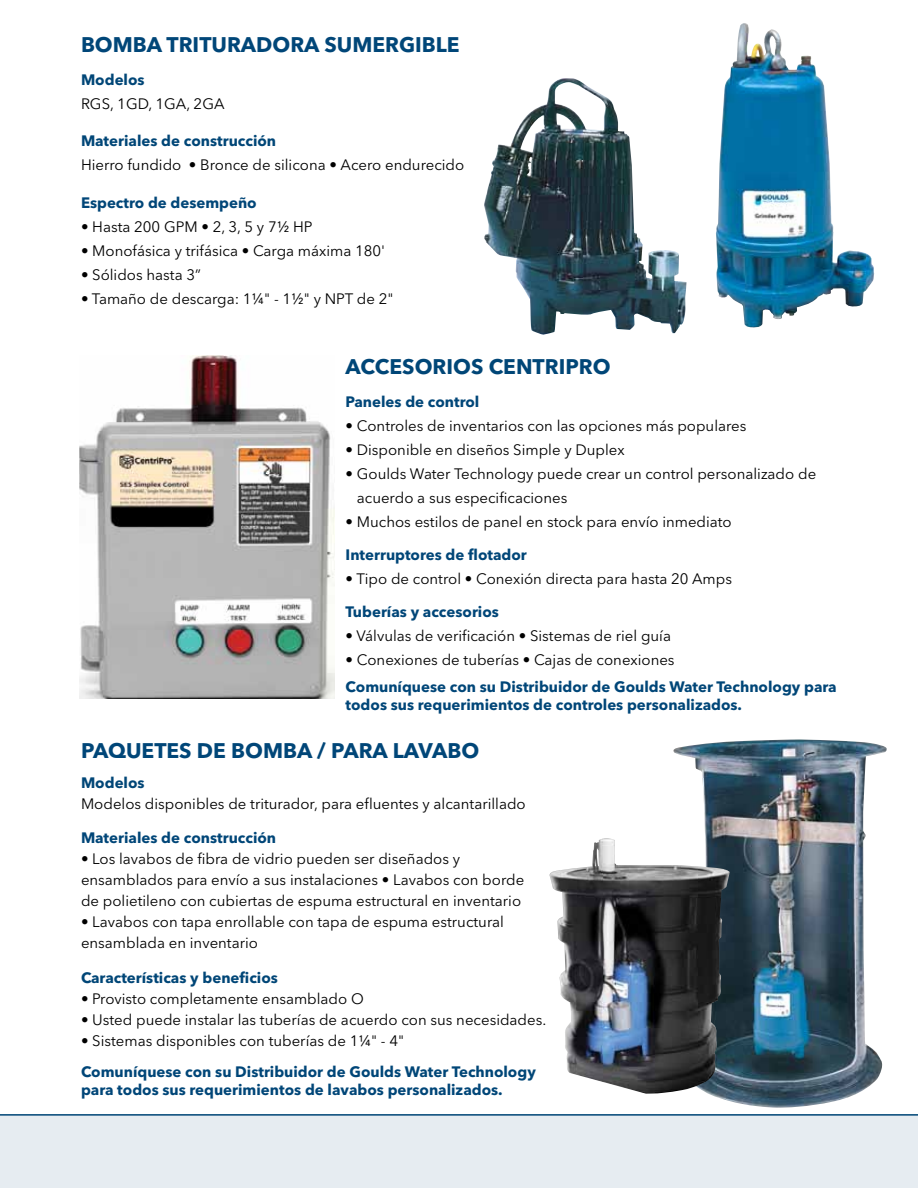
<style>
.page{position:relative;width:918px;height:1188px;background:#fff}
.page>*{position:absolute;margin:0;border:0;box-sizing:border-box;transform-origin:0 0}
.t1{font:700 21px "Avenir Next LT Pro";color:#004678}
.t2{font:700 21px "Avenir Next LT Pro";color:#004677}
.t3{font:15px/21px "Avenir Next LT Pro";color:#000}
.t4{font:700 15px/27px "Avenir Next LT Pro";color:#004678}
.t5{font:700 15px "Avenir Next LT Pro";color:#004677}
.s1{font-weight:400;color:#000}
.s2{color:#004677}
.s3{font-weight:700;color:#004678}
.s4{font-weight:700;color:#004677}
</style>
<div class="page">
<div style="left:0;top:1115px;width:918px;height:73px;background:#e6ecf1"></div>
<hr style="left:0;top:1114px;width:918px;height:2px;background:#004677">
<img style="left:80px;top:356px;width:254px;height:342px">
<img style="left:716px;top:23px;width:159px;height:305px">
<img style="left:673px;top:739px;width:214px;height:369px">
<img style="left:484px;top:78px;width:203px;height:257px">
<img style="left:549px;top:838px;width:181px;height:257px">
<h1 class="t1" style="left:81px;top:32px;width:380px">Bomba trituradora su mergible</h1>
<p class="t5" style="left:81px;top:70px;width:65px">Modelos</p>
<p class="t3" style="left:81px;top:93px;width:145px">RGS, 1GD, 1GA, 2GA</p>
<p class="t5" style="left:81px;top:132px;width:197px">Materiales de construcción</p>
<p class="t3" style="left:81px;top:155px;width:385px">Hierro fundido • Bronce de silicona • Acero endurecido</p>
<p class="t4" style="left:81px;top:189px;width:177px">Espectro de desempeño</p>
<p class="t3" style="left:81px;top:216px;width:233px">• Hasta 200 GPM • 2, 3, 5 y 7½ HP</p>
<p class="t3" style="left:81px;top:240px;width:306px">• Monofásica y trifásica • Carga máxima 180'</p>
<p class="t3" style="left:81px;top:264px;width:121px">• Sólidos hasta 3”</p>
<p class="t3" style="left:81px;top:288px;width:314px">• Tamaño de descarga: 1¼" - 1½" y NPT de 2"</p>
<h1 class="t2" style="left:346px;top:354px;width:267px">Acc esorios CentriPro</h1>
<p class="t4" style="left:346px;top:389px;width:135px">Paneles de control</p>
<p class="t3" style="left:346px;top:416px;width:402px">• Controles de inventarios con las opciones más populares</p>
<p class="t3" style="left:346px;top:440px;width:280px">• Disponible en diseños Simple y Duplex</p>
<p class="t3" style="left:357px;top:462px;width:461px;line-height:24px;text-indent:-11px">• Goulds Water Technology puede crear un control personalizado de acuerdo a sus especificaciones</p>
<p class="t3" style="left:346px;top:512px;width:388px">• Muchos estilos de panel en stock para envío inmediato</p>
<p class="t4" style="left:346px;top:542px;width:183px">Interruptores de flotador</p>
<p class="t3" style="left:346px;top:569px;width:388px">• Tipo de control • Conexión directa para hasta 20 Amps</p>
<p class="t4" style="left:346px;top:599px;width:155px">Tuberías y accesorios</p>
<p class="t3" style="left:346px;top:626px;width:327px">• Válvulas de verificación • Sistemas de riel guía</p>
<p class="t4" style="left:346px;top:647px;width:493px"><span class="s1">• Conexiones de tuberías • Cajas de conexiones<br></span>Comuníquese con su Distribuidor de Goulds <span class="s2">Water Technology</span> para</p>
<p class="t4" style="left:346px;top:692px;width:398px">todos sus requerimientos de controles personalizados.</p>
<h1 class="t1" style="left:81px;top:738px;width:398px">PAQUETES DE BOM BA / PARA LAVABO</h1>
<p class="t5" style="left:81px;top:773px;width:65px">Modelos</p>
<p class="t3" style="left:81px;top:793px;width:446px">Modelos disponibles de triturador, para efluentes y alcantarillado</p>
<p class="t4" style="left:81px;top:824px;width:197px">Materiales de construcción</p>
<p class="t3" style="left:81px;top:849px;width:445px">• Los lavabos de fibra de vidrio pueden ser diseñados y ensamblados para envío a sus instalaciones • Lavabos con borde de polietileno con cubiertas de espuma estructural en inventario</p>
<p class="t3" style="left:81px;top:912px;width:425px">• Lavabos con tapa enrollable con tapa de espuma estructural ensamblada en inventario</p>
<p class="t5" style="left:81px;top:968px;width:198px">Características y beneficios</p>
<p class="t3" style="left:81px;top:988px;width:284px">• Provisto completamente ensamblado O</p>
<p class="t3" style="left:81px;top:1009px;width:467px">• Usted puede instalar las tuberías de acuerdo con sus necesidades.</p>
<p class="t3" style="left:81px;top:1025px;width:456px;line-height:31.5px">• Sistemas disponibles con tuberías de 1¼" - 4"<br><span class="s3">Comuníquese con su Distribuidor de Goulds</span> <span class="s4">Water Technology</span></p>
<p class="t4" style="left:81px;top:1076px;width:423px">para todos sus requerimientos de lavabos personalizados.</p>
</div>
